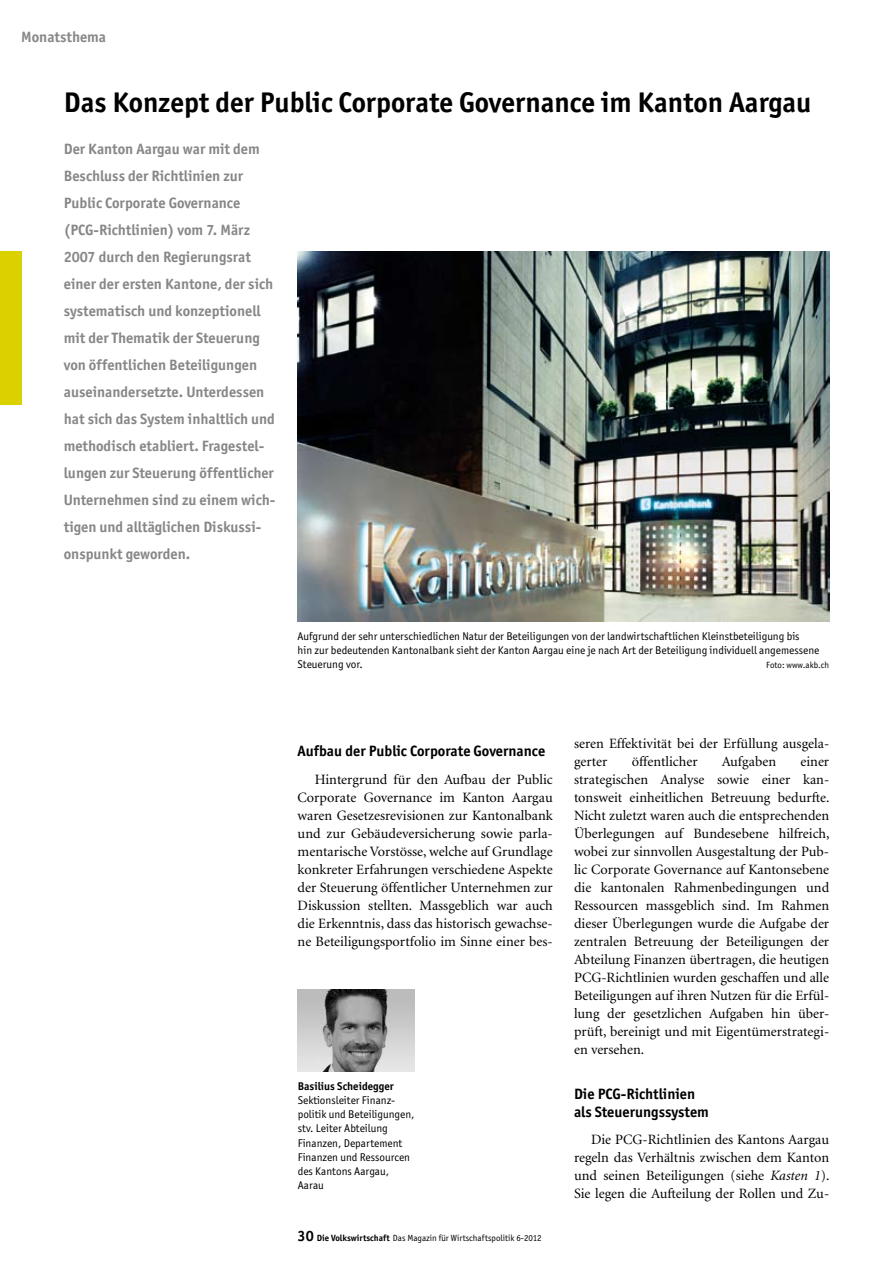
<style>
.page{position:relative;width:893px;height:1263px;background:#fff}
.page>*{position:absolute;margin:0;border:0;box-sizing:border-box;transform-origin:0 0}
.t1{font:700 28.5px "Officina San ITC";color:#000}
.t2{font:700 15px/27px "Officina San ITC";color:#868786}
.t3{font:700 15px/18px "Officina San ITC";color:#000}
.t4{font:14.25px/18px "Minion";color:#000;text-align:justify}
.t5{font:11.25px/14.2px "Officina San ITC";color:#000}
.t6{font:700 11.25px "Officina San ITC";color:#000}
.t7{font:9px "Officina San ITC";color:#000}
.s1{font-weight:700;font-size:15px}
.s2{font-weight:700}
.s3{font-style:italic}
</style>
<div class="page">
<div style="left:0;top:252px;width:21px;height:153px;background:#dcd100"></div>
<img style="left:298px;top:251px;width:531px;height:370px">
<img style="left:298px;top:990px;width:117px;height:82px">
<p class="t2" style="left:21px;top:23px;width:86px">Monatsthema</p>
<h1 class="t1" style="left:64px;top:84px;width:749px">Das Konzept der Public Corporate Governance im Kanton Aargau</h1>
<p class="t2" style="left:64px;top:136px;width:213px">Der Kanton Aargau war mit dem<br>Beschluss der Richtlinien zur<br>Public Corporate Governance (PCG-Richtlinien) vom 7. März<br>2007 durch den Regierungsrat einer der ersten Kantone, der sich systematisch und konzeptionell mit der Thematik der Steuerung von öffentlichen Beteiligungen auseinandersetzte. Unterdessen hat sich das System inhaltlich und methodisch etabliert. Fragestel&shy;lungen zur Steuerung öffentlicher<br>Unternehmen sind zu einem wich&shy;tigen und alltäglichen Diskussi&shy;onspunkt geworden.</p>
<p class="t5" style="left:298px;top:629px;width:523px">Aufgrund der sehr unterschiedlichen Natur der Beteiligungen von der landwirtschaftlichen Kleinstbeteiligung bis<br>hin zur bedeutenden Kantonalbank sieht der Kanton Aargau eine je nach Art der Beteiligung individuell angemessene<br>Steuerung vor.</p>
<p class="t7" style="left:766px;top:660px;width:65px">Foto: www.akb.ch</p>
<p class="t3" style="left:298px;top:742px;width:249px">Aufbau der Public Corporate Governance</p>
<p class="t4" style="left:298px;top:770px;width:257px;text-indent:17px">Hintergrund für den Aufbau der Public Corporate Governance im Kanton Aargau waren Gesetzesrevisionen zur Kantonalbank und zur Gebäudeversicherung sowie parla&shy;mentarische Vorstösse, welche auf Grundlage konkreter Erfahrungen verschiedene Aspekte der Steuerung öffentlicher Unternehmen zur Diskussion stellten. Massgeblich war auch die Erkenntnis, dass das historisch gewachse&shy;ne Beteiligungsportfolio im Sinne einer bes-</p>
<p class="t6" style="left:298px;top:1079px;width:98px">Basilius Scheidegger</p>
<p class="t5" style="left:298px;top:1093px;width:118px">Sektionsleiter Finanz&shy;politik und Beteiligungen, stv. Leiter Abteilung<br>Finanzen, Departement<br>Finanzen und Ressourcen des Kantons Aargau,<br>Aarau</p>
<p class="t7" style="left:298px;top:1232px;width:246px"><span class="s1">30</span> <span class="s2">Die Volkswirtschaft</span> Das Magazin für Wirtschaftspolitik 6-2012</p>
<p class="t4" style="left:574px;top:734px;width:257px">seren Effektivität bei der Erfüllung ausgela&shy;gerter</p>
<p class="t4" style="left:632px;top:752px;width:67px">öffentlicher</p>
<p class="t4" style="left:722px;top:752px;width:56px">Aufgaben</p>
<p class="t4" style="left:574px;top:752px;width:257px;text-indent:226px">einer strategischen Analyse sowie einer kan&shy;tonsweit einheitlichen Betreuung bedurfte.<br>Nicht zuletzt waren auch die entsprechenden Überlegungen auf Bundesebene hilfreich, wobei zur sinnvollen Ausgestaltung der Pub&shy;lic Corporate Governance auf Kantonsebene die kantonalen Rahmenbedingungen und Ressourcen massgeblich sind. Im Rahmen dieser Überlegungen wurde die Aufgabe der zentralen Betreuung der Beteiligungen der Abteilung Finanzen übertragen, die heutigen PCG-Richtlinien wurden geschaffen und alle Beteiligungen auf ihren Nutzen für die Erfül&shy;lung der gesetzlichen Aufgaben hin über&shy;prüft, bereinigt und mit Eigentümerstrategi&shy;en versehen.</p>
<p class="t3" style="left:574px;top:1084px;width:136px">Die PCG-Richtlinien als Steuerungssystem</p>
<p class="t4" style="left:574px;top:1130px;width:257px;text-indent:17px">Die PCG-Richtlinien des Kantons Aargau regeln das Verhältnis zwischen dem Kanton und seinen Beteiligungen (siehe <span class="s3">Kasten 1</span>).<br>Sie legen die Aufteilung der Rollen und Zu-</p>
</div>
